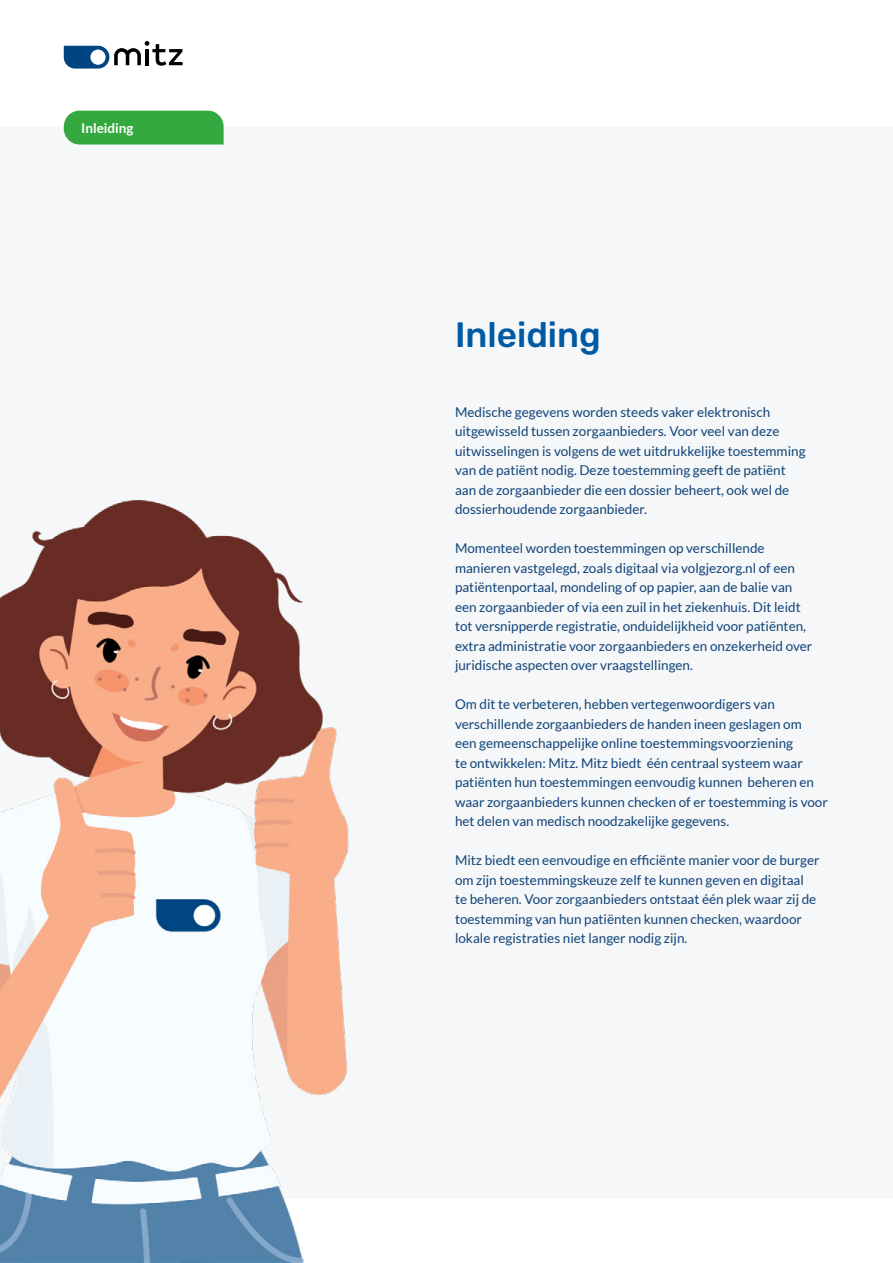
<style>
.page{position:relative;width:893px;height:1263px;background:#fff}
.page>*{position:absolute;margin:0;border:0;box-sizing:border-box;transform-origin:0 0}
.t1{font:500 35.25px "Rubik";color:#0059a3}
.t2{font:13.5px/19.5px "Lato";color:#114378}
.t3{font:700 13.5px "Lato";color:#fff}
</style>
<div class="page">
<div style="left:0;top:128px;width:893px;height:1071px;background:#f5f7f8"></div>
<svg style="left:64px;top:41px;width:119px;height:28px"></svg>
<img style="left:0;top:500px;width:349px;height:763px">
<div style="left:64px;top:111px;width:160px;height:34px;background:#34a940"></div>
<p class="t3" style="left:81px;top:120px;width:54px">Inleiding</p>
<h1 class="t1" style="left:455px;top:314px;width:147px">Inleiding</h1>
<p class="t2" style="left:455px;top:402px;width:352px">Medische gegevens worden steeds vaker elektronisch uitgewisseld tussen zorgaanbieders. Voor veel van deze uitwisselingen is volgens de wet uitdrukkelijke toestemming van de patiënt nodig. Deze toestemming geeft de patiënt aan de zorgaanbieder die een dossier beheert, ook wel de dossierhoudende zorgaanbieder.</p>
<p class="t2" style="left:455px;top:539px;width:359px">Momenteel worden toestemmingen op verschillende manieren vastgelegd, zoals digitaal via volgjezorg.nl of een patiëntenportaal, mondeling of op papier, aan de balie van een zorgaanbieder of via een zuil in het ziekenhuis. Dit leidt tot versnipperde registratie, onduidelijkheid voor patiënten, extra administratie voor zorgaanbieders en onzekerheid over juridische aspecten over vraagstellingen.</p>
<p class="t2" style="left:455px;top:695px;width:374px">Om dit te verbeteren, hebben vertegenwoordigers van verschillende zorgaanbieders de handen ineen geslagen om<br>een gemeenschappelijke online toestemmingsvoorziening<br>te ontwikkelen: Mitz. Mitz biedt één centraal systeem waar patiënten hun toestemmingen eenvoudig kunnen beheren en waar zorgaanbieders kunnen checken of er toestemming is voor het delen van medisch noodzakelijke gegevens.</p>
<p class="t2" style="left:455px;top:851px;width:366px">Mitz biedt een eenvoudige en efficiënte manier voor de burger om zijn toestemmingskeuze zelf te kunnen geven en digitaal<br>te beheren. Voor zorgaanbieders ontstaat één plek waar zij de toestemming van hun patiënten kunnen checken, waardoor lokale registraties niet langer nodig zijn.</p>
</div>
